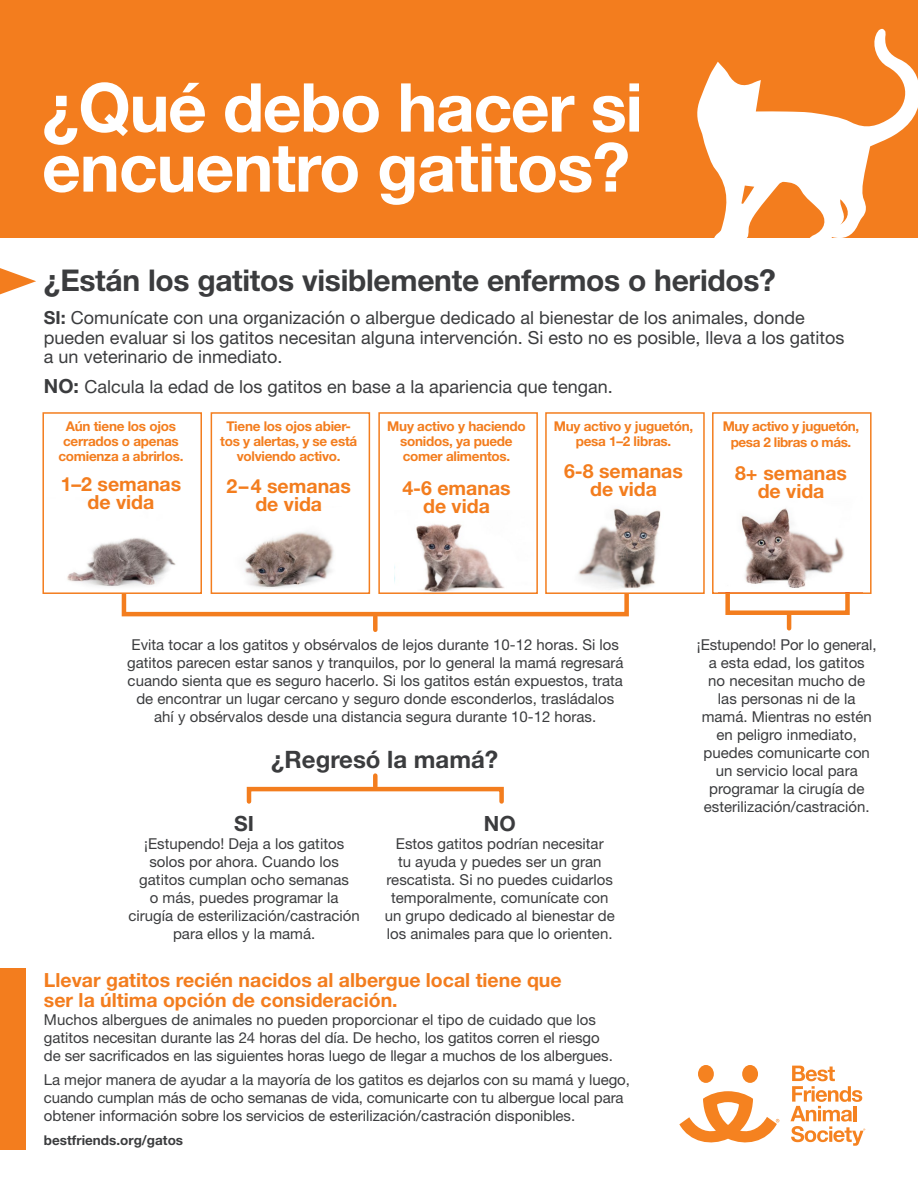
<style>
.page{position:relative;width:918px;height:1188px;background:#fff}
.page>*{position:absolute;margin:0;border:0;box-sizing:border-box;transform-origin:0 0}
.t1{font:700 67.5px/60px "Helvetica Neue LT Std";letter-spacing:-.015em;color:#fff}
.t2{font:700 30px "Helvetica Neue LT Std";letter-spacing:-.01em;color:#3b3c3e}
.t3{font:700 24px "Helvetica Neue LT Std";color:#3b3c3e}
.t4{font:700 21px "Helvetica Neue LT Std";color:#3b3c3e}
.t5{font:700 19.5px/18px "Helvetica Neue LT Std";color:#f37d1e;text-align:center}
.t6{font:18px/19.5px "Helvetica Neue LT Std";color:#3b3c3e}
.t7{font:15px/18px "Helvetica Neue LT Std";color:#3b3c3e;text-align:center}
.t8{font:700 13.5px/15px "Helvetica Neue LT Std";letter-spacing:-.02em;color:#f37d1e;text-align:center}
.t9{font:700 13.5px "Helvetica Neue LT Std";color:#3b3c3e}
.s1{font-weight:700}
.s2{font-weight:700;font-size:19.5px}
</style>
<div class="page">
<div style="left:0;top:0;width:918px;height:238px;background:#f37d1e"></div>
<div style="left:0;top:968px;width:26px;height:182px;background:#f37d1e"></div>
<div style="left:122px;top:592px;width:507px;height:24px;border:4px solid #f37d1e"></div>
<div style="left:42px;top:412px;width:160px;height:182px;border:2px solid #f37d1e"></div>
<div style="left:211px;top:412px;width:159px;height:182px;border:2px solid #f37d1e"></div>
<div style="left:378px;top:412px;width:160px;height:182px;border:2px solid #f37d1e"></div>
<div style="left:545px;top:412px;width:160px;height:182px;border:2px solid #f37d1e"></div>
<div style="left:712px;top:412px;width:160px;height:182px;border:2px solid #f37d1e"></div>
<div style="left:373px;top:617px;width:5px;height:13px;background:#f37d1e"></div>
<hr style="left:787px;top:615px;width:4px;height:13px;background:#f37d1e">
<svg style="left:697px;top:29px;width:221px;height:209px"></svg>
<svg style="left:0;top:268px;width:36px;height:26px"></svg>
<img style="left:550px;top:508px;width:150px;height:86px">
<img style="left:394px;top:524px;width:139px;height:71px">
<img style="left:244px;top:531px;width:90px;height:57px">
<img style="left:67px;top:538px;width:109px;height:49px">
<div style="left:725px;top:590px;width:125px;height:25px;border:4px solid #f37d1e"></div>
<img style="left:718px;top:508px;width:145px;height:84px">
<div style="left:247px;top:787px;width:257px;height:17px;border:4px solid #f37d1e"></div>
<div style="left:373px;top:776px;width:5px;height:10px;background:#f37d1e"></div>
<div style="left:698px;top:1065px;width:16px;height:18px;background:#f58220;border-radius:50%"></div>
<div style="left:742px;top:1065px;width:16px;height:18px;background:#f58220;border-radius:50%"></div>
<svg style="left:679px;top:1091px;width:100px;height:52px"></svg>
<svg style="left:790px;top:1066px;width:75px;height:80px"></svg>
<h1 class="t1" style="left:42px;top:76px;width:602px">¿Qué debo hacer si encuentro gatitos?</h1>
<h2 class="t2" style="left:44px;top:262px;width:734px">¿Están los gatitos visiblemente enfermos o heridos?</h2>
<p class="t6" style="left:44px;top:308px;width:802px"><span class="s1">SI:</span> Comunícate con una organización o albergue dedicado al bienestar de los animales, donde pueden evaluar si los gatitos necesitan alguna intervención. Si esto no es posible, lleva a los gatitos a un veterinario de inmediato.</p>
<p class="t6" style="left:44px;top:377px;width:570px"><span class="s2">NO:</span> Calcula la edad de los gatitos en base a la apariencia que tengan.</p>
<p class="t8" style="left:58px;top:418px;width:127px">Aún tiene los ojos cerrados o apenas comienza a abrirlos.</p>
<h3 class="t5" style="left:61px;top:474px;width:122px">1–2 semanas de vida</h3>
<p class="t8" style="left:220px;top:418px;width:139px">Tiene los ojos abier&shy;tos y alertas, y se está volviendo activo.</p>
<h3 class="t5" style="left:227px;top:477px;width:126px">2–4 semanas de vida</h3>
<p class="t8" style="left:387px;top:418px;width:140px">Muy activo y haciendo sonidos, ya puede comer alimentos.</p>
<h3 class="t5" style="left:402px;top:479px;width:110px">4-6 emanas de vida</h3>
<p class="t8" style="left:554px;top:418px;width:141px">Muy activo y juguetón, pesa 1–2 libras.</p>
<h3 class="t5" style="left:564px;top:462px;width:120px">6-8 semanas de vida</h3>
<p class="t8" style="left:723px;top:418px;width:138px;line-height:16.2px">Muy activo y juguetón, pesa 2 libras o más.</p>
<h3 class="t5" style="left:735px;top:463px;width:114px">8+ semanas de vida</h3>
<p class="t7" style="left:127px;top:636px;width:498px">Evita tocar a los gatitos y obsérvalos de lejos durante 10-12 horas. Si los gatitos parecen estar sanos y tranquilos, por lo general la mamá regresará cuando sienta que es seguro hacerlo. Si los gatitos están expuestos, trata de encontrar un lugar cercano y seguro donde esconderlos, trasládalos ahí y obsérvalos desde una distancia segura durante 10-12 horas.</p>
<p class="t7" style="left:697px;top:636px;width:181px">¡Estupendo! Por lo general, a esta edad, los gatitos<br>no necesitan mucho de<br>las personas ni de la mamá. Mientras no estén en peligro inmediato, puedes comunicarte con un servicio local para programar la cirugía de esterilización/castración.</p>
<h3 class="t3" style="left:271px;top:745px;width:229px">¿Regresó la mamá?</h3>
<h3 class="t4" style="left:234px;top:810px;width:21px">SI</h3>
<p class="t7" style="left:129px;top:834px;width:233px">¡Estupendo! Deja a los gatitos solos por ahora. Cuando los gatitos cumplan ocho semanas<br>o más, puedes programar la cirugía de esterilización/castración para ellos y la mamá.</p>
<h3 class="t4" style="left:484px;top:810px;width:33px">NO</h3>
<p class="t7" style="left:385px;top:834px;width:232px">Estos gatitos podrían necesitar<br>tu ayuda y puedes ser un gran rescatista. Si no puedes cuidarlos temporalmente, comunícate con un grupo dedicado al bienestar de los animales para que lo orienten.</p>
<h3 class="t5" style="left:44px;top:970px;width:519px;line-height:19.5px;text-align:left">Llevar gatitos recién nacidos al albergue local tiene que ser la última opción de consideración.</h3>
<p class="t7" style="left:44px;top:1010px;width:570px;text-align:left">Muchos albergues de animales no pueden proporcionar el tipo de cuidado que los gatitos necesitan durante las 24 horas del día. De hecho, los gatitos corren el riesgo de ser sacrificados en las siguientes horas luego de llegar a muchos de los albergues.</p>
<p class="t7" style="left:44px;top:1071px;width:587px;text-align:left">La mejor manera de ayudar a la mayoría de los gatitos es dejarlos con su mamá y luego, cuando cumplan más de ocho semanas de vida, comunicarte con tu albergue local para obtener información sobre los servicios de esterilización/castración disponibles.</p>
<p class="t9" style="left:44px;top:1131px;width:141px">bestfriends.org/gatos</p>
</div>
